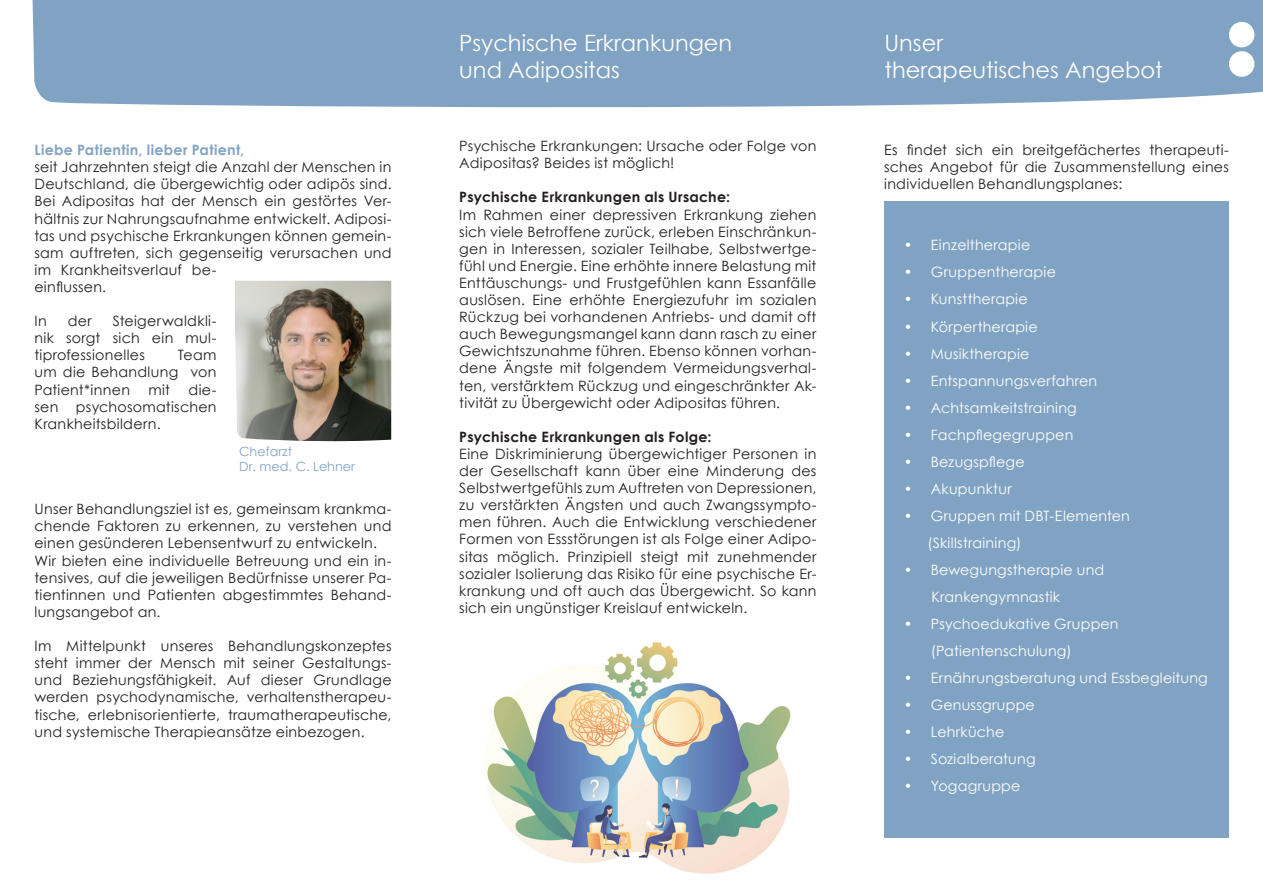
<style>
.page{position:relative;width:1263px;height:893px;background:#fff}
.page>*{position:absolute;margin:0;border:0;box-sizing:border-box;transform-origin:0 0}
.t1{font:22.5px/27px "Century Gothic";color:#fff}
.t2{font:14.25px/17.1px "Century Gothic";letter-spacing:.02em;color:#231f20;text-align:justify}
.t3{font:14.25px/27px "Century Gothic";letter-spacing:.015em;color:#fff}
.t4{font:700 14.25px "Century Gothic";letter-spacing:.02em;color:#231f20}
.t5{font:700 14.25px "Century Gothic";letter-spacing:.025em;color:#81a3c3}
.t6{font:12.75px/15.3px "Century Gothic";color:#81a3c3}
</style>
<div class="page">
<div style="left:32px;top:0;width:1231px;height:108px;background:#81a3c3"></div>
<div style="left:1229px;top:51px;width:25px;height:26px;background:#fff;border-radius:50%"></div>
<div style="left:1229px;top:22px;width:25px;height:25px;background:#fff;border-radius:50%"></div>
<img style="left:235px;top:281px;width:156px;height:161px">
<div style="left:884px;top:202px;width:345px;height:636px;background:#81a3c3"></div>
<img style="left:485px;top:642px;width:306px;height:232px">
<p class="t5" style="left:34px;top:139px;width:211px">Liebe Patientin, lieber Patient,</p>
<p class="t2" style="left:34px;top:158px;width:359px;text-align:left">seit Jahrzehnten steigt die Anzahl der Menschen in Deutschland, die übergewichtig oder adipös sind.<br>Bei Adipositas hat der Mensch ein gestörtes Ver&shy;hältnis zur Nahrungsaufnahme entwickelt. Adiposi&shy;tas und psychische Erkrankungen können gemein&shy;sam auftreten, sich gegenseitig verursachen und im Krankheitsverlauf be-<br>einflussen.</p>
<p class="t2" style="left:34px;top:312px;width:14px">In</p>
<p class="t2" style="left:68px;top:312px;width:25px">der</p>
<p class="t2" style="left:34px;top:312px;width:184px;text-indent:78px">Steigerwaldkli&shy;nik sorgt sich ein mul&shy;tiprofessionelles</p>
<p class="t2" style="left:34px;top:346px;width:184px;text-indent:143px">Team um die Behandlung von Patient*innen</p>
<p class="t2" style="left:34px;top:381px;width:184px;text-indent:154px">die&shy;sen psychosomatischen Krankheitsbildern.</p>
<p class="t2" style="left:148px;top:381px;width:23px">mit</p>
<p class="t6" style="left:239px;top:443px;width:117px">Chefarzt<br>Dr. med. C. Lehner</p>
<p class="t2" style="left:34px;top:500px;width:359px;text-align:left">Unser Behandlungsziel ist es, gemeinsam krankma&shy;chende Faktoren zu erkennen, zu verstehen und einen gesünderen Lebensentwurf zu entwickeln.<br>Wir bieten eine individuelle Betreuung und ein in&shy;tensives, auf die jeweiligen Bedürfnisse unserer Pa&shy;tientinnen und Patienten abgestimmtes Behand&shy;lungsangebot an.</p>
<p class="t2" style="left:34px;top:637px;width:359px">Im Mittelpunkt unseres Behandlungskonzeptes steht immer der Mensch mit seiner Gestaltungs&shy;und Beziehungsfähigkeit. Auf dieser Grundlage werden psychodynamische, verhaltenstherapeu&shy;tische, erlebnisorientierte, traumatherapeutische, und systemische Therapieansätze einbezogen.</p>
<h1 class="t1" style="left:459px;top:29px;width:274px">Psychische Erkrankungen und Adipositas</h1>
<h1 class="t1" style="left:884px;top:29px;width:280px">Unser<br>therapeutisches Angebot</h1>
<p class="t2" style="left:459px;top:137px;width:359px">Psychische Erkrankungen: Ursache oder Folge von<br>Adipositas? Beides ist möglich!</p>
<p class="t4" style="left:459px;top:186px;width:272px">Psychische Erkrankungen als Ursache:</p>
<p class="t2" style="left:459px;top:206px;width:359px">Im Rahmen einer depressiven Erkrankung ziehen sich viele Betroffene zurück, erleben Einschränkun&shy;gen in Interessen, sozialer Teilhabe, Selbstwertge&shy;fühl und Energie. Eine erhöhte innere Belastung mit Enttäuschungs- und Frustgefühlen kann Essanfälle auslösen. Eine erhöhte Energiezufuhr im sozialen Rückzug bei vorhandenen Antriebs- und damit oft auch Bewegungsmangel kann dann rasch zu einer Gewichtszunahme führen. Ebenso können vorhan&shy;dene Ängste mit folgendem Vermeidungsverhal&shy;ten, verstärktem Rückzug und eingeschränkter Ak&shy;tivität zu Übergewicht oder Adipositas führen.</p>
<p class="t4" style="left:459px;top:426px;width:254px">Psychische Erkrankungen als Folge:</p>
<p class="t2" style="left:459px;top:445px;width:359px">Eine Diskriminierung übergewichtiger Personen in der Gesellschaft kann über eine Minderung des Selbstwertgefühls zum Auftreten von Depressionen, zu verstärkten Ängsten und auch Zwangssympto&shy;men führen. Auch die Entwicklung verschiedener Formen von Essstörungen ist als Folge einer Adipo&shy;sitas möglich. Prinzipiell steigt mit zunehmender sozialer Isolierung das Risiko für eine psychische Er&shy;krankung und oft auch das Übergewicht. So kann sich ein ungünstiger Kreislauf entwickeln.</p>
<p class="t2" style="left:884px;top:141px;width:346px">Es findet sich ein breitgefächertes therapeuti&shy;sches Angebot für die Zusammenstellung eines individuellen Behandlungsplanes:</p>
<p class="t3" style="left:904px;top:232px;width:128px">• Einzeltherapie</p>
<p class="t3" style="left:904px;top:259px;width:154px">• Gruppentherapie</p>
<p class="t3" style="left:904px;top:286px;width:125px">• Kunsttherapie</p>
<p class="t3" style="left:904px;top:313px;width:135px">• Körpertherapie</p>
<p class="t3" style="left:904px;top:340px;width:127px">• Musiktherapie</p>
<p class="t3" style="left:904px;top:367px;width:195px">• Entspannungsverfahren</p>
<p class="t3" style="left:904px;top:394px;width:174px">• Achtsamkeitstraining</p>
<p class="t3" style="left:904px;top:421px;width:171px">• Fachpflegegruppen</p>
<p class="t3" style="left:904px;top:448px;width:122px">• Bezugspflege</p>
<p class="t3" style="left:904px;top:475px;width:109px">• Akupunktur</p>
<p class="t3" style="left:927px;top:502px;width:204px;text-indent:-24px">• Gruppen mit DBT-Elementen (Skillstraining)</p>
<p class="t3" style="left:931px;top:556px;width:174px;text-indent:-28px">• Bewegungstherapie und<br>Krankengymnastik</p>
<p class="t3" style="left:931px;top:610px;width:189px;text-indent:-27px">• Psychoedukative Gruppen (Patientenschulung)</p>
<p class="t3" style="left:904px;top:664px;width:305px">• Ernährungsberatung und Essbegleitung</p>
<p class="t3" style="left:904px;top:691px;width:133px">• Genussgruppe</p>
<p class="t3" style="left:904px;top:718px;width:102px">• Lehrküche</p>
<p class="t3" style="left:904px;top:745px;width:133px">• Sozialberatung</p>
<p class="t3" style="left:904px;top:772px;width:118px">• Yogagruppe</p>
</div>
